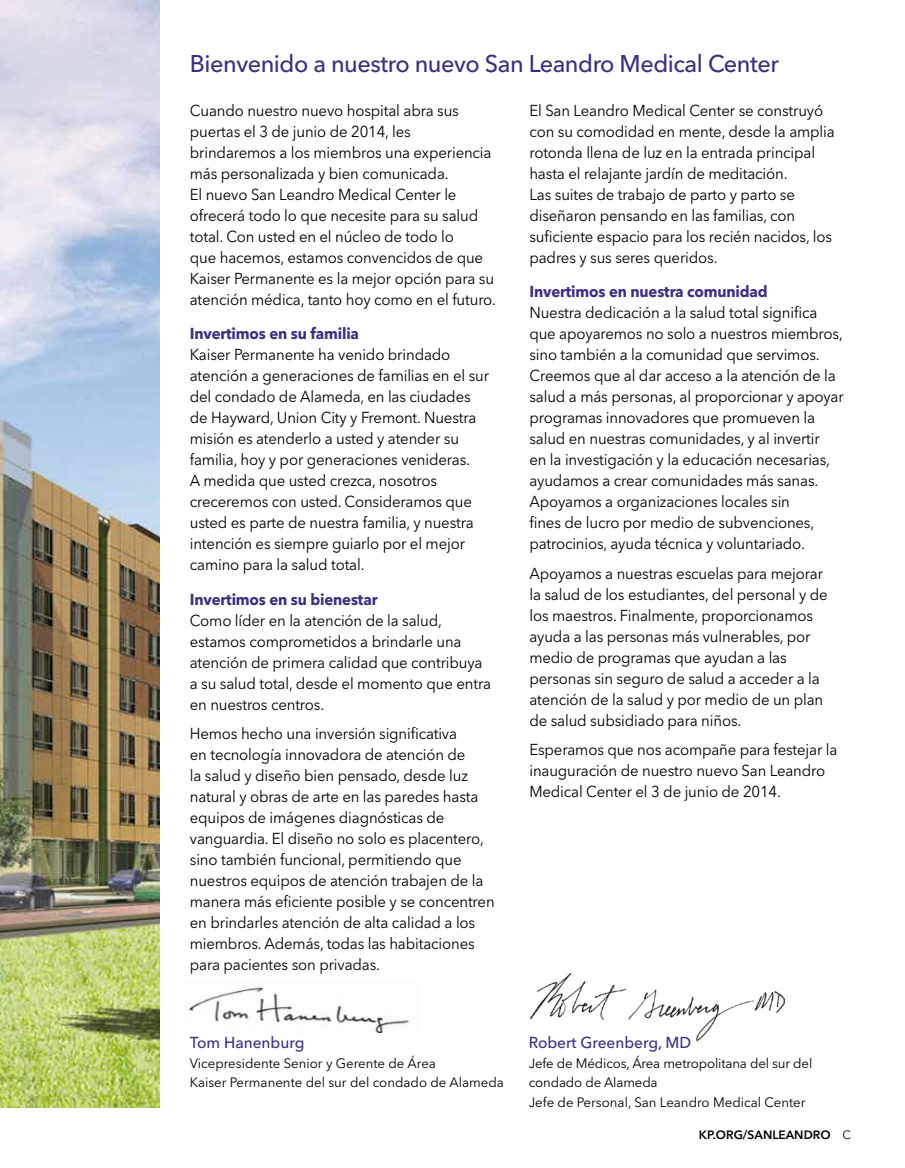
<style>
.page{position:relative;width:905px;height:1168px;background:#fff}
.page>*{position:absolute;margin:0;border:0;box-sizing:border-box;transform-origin:0 0}
.t1{font:500 24px "Avenir Next LT Pro";letter-spacing:-.02em;color:#402d84}
.body_text{font:15.75px/21px "Avenir Next LT Pro";letter-spacing:-.01em;color:#000;scale:.95 1}
.t2{font:700 15.75px "Avenir Next LT Pro";letter-spacing:-.01em;color:#402d84;scale:.95 1}
.t3{font:500 15.75px "Avenir Next LT Pro";color:#402d84}
.t4{font:13.5px/19.5px "Avenir Next LT Pro";color:#000}
.t5{font:600 12px "Avenir Next LT Pro";color:#000}
.s1{font-weight:400}
</style>
<div class="page">
<img style="left:530px;top:973px;width:255px;height:69px">
<img style="left:189px;top:987px;width:220px;height:46px">
<img style="left:0;top:0;width:160px;height:1107px">
<h2 class="t1" style="left:190px;top:49px;width:590px">Bienvenido a nuestro nuevo San Leandro Medical Center</h2>
<p class="body_text" style="left:190px;top:100px;width:324px">Cuando nuestro nuevo hospital abra sus puertas el 3 de junio de 2014, les brindaremos a los miembros una experiencia más personalizada y bien comunicada.<br>El nuevo San Leandro Medical Center le ofrecerá todo lo que necesite para su salud total. Con usted en el núcleo de todo lo<br>que hacemos, estamos convencidos de que Kaiser Permanente es la mejor opción para su atención médica, tanto hoy como en el futuro.</p>
<h3 class="t2" style="left:190px;top:324px;width:180px">Invertimos en su familia</h3>
<p class="body_text" style="left:190px;top:344px;width:316px">Kaiser Permanente ha venido brindado atención a generaciones de familias en el sur del condado de Alameda, en las ciudades de Hayward, Union City y Fremont. Nuestra misión es atenderlo a usted y atender su familia, hoy y por generaciones venideras.<br>A medida que usted crezca, nosotros creceremos con usted. Consideramos que usted es parte de nuestra familia, y nuestra intención es siempre guiarlo por el mejor camino para la salud total.</p>
<h3 class="t2" style="left:190px;top:589px;width:199px">Invertimos en su bienestar</h3>
<p class="body_text" style="left:190px;top:610px;width:318px">Como líder en la atención de la salud, estamos comprometidos a brindarle una atención de primera calidad que contribuya a su salud total, desde el momento que entra en nuestros centros.</p>
<p class="body_text" style="left:190px;top:723px;width:322px">Hemos hecho una inversión significativa<br>en tecnología innovadora de atención de<br>la salud y diseño bien pensado, desde luz natural y obras de arte en las paredes hasta equipos de imágenes diagnósticas de vanguardia. El diseño no solo es placentero, sino también funcional, permitiendo que nuestros equipos de atención trabajen de la manera más eficiente posible y se concentren en brindarles atención de alta calidad a los miembros. Además, todas las habitaciones para pacientes son privadas.</p>
<p class="body_text" style="left:529px;top:100px;width:323px">El San Leandro Medical Center se construyó con su comodidad en mente, desde la amplia rotonda llena de luz en la entrada principal hasta el relajante jardín de meditación.<br>Las suites de trabajo de parto y parto se diseñaron pensando en las familias, con suficiente espacio para los recién nacidos, los padres y sus seres queridos.</p>
<h3 class="t2" style="left:529px;top:282px;width:252px">Invertimos en nuestra comunidad</h3>
<p class="body_text" style="left:529px;top:302px;width:332px">Nuestra dedicación a la salud total significa que apoyaremos no solo a nuestros miembros, sino también a la comunidad que servimos.<br>Creemos que al dar acceso a la atención de la salud a más personas, al proporcionar y apoyar programas innovadores que promueven la salud en nuestras comunidades, y al invertir<br>en la investigación y la educación necesarias, ayudamos a crear comunidades más sanas.<br>Apoyamos a organizaciones locales sin<br>fines de lucro por medio de subvenciones, patrocinios, ayuda técnica y voluntariado.</p>
<p class="body_text" style="left:529px;top:563px;width:315px">Apoyamos a nuestras escuelas para mejorar la salud de los estudiantes, del personal y de los maestros. Finalmente, proporcionamos ayuda a las personas más vulnerables, por medio de programas que ayudan a las personas sin seguro de salud a acceder a la atención de la salud y por medio de un plan de salud subsidiado para niños.</p>
<p class="body_text" style="left:529px;top:739px;width:326px">Esperamos que nos acompañe para festejar la inauguración de nuestro nuevo San Leandro<br>Medical Center el 3 de junio de 2014.</p>
<p class="t3" style="left:190px;top:1033px;width:116px">Tom Hanenburg</p>
<p class="t4" style="left:190px;top:1053px;width:247px">Vicepresidente Senior y Gerente de Área</p>
<p class="t4" style="left:190px;top:1072px;width:315px">Kaiser Permanente del sur del condado de Alameda</p>
<p class="t3" style="left:528px;top:1033px;width:164px">Robert Greenberg, MD</p>
<p class="t4" style="left:528px;top:1053px;width:285px">Jefe de Médicos, Área metropolitana del sur del condado de Alameda</p>
<p class="t4" style="left:528px;top:1092px;width:278px">Jefe de Personal, San Leandro Medical Center</p>
<p class="t5" style="left:699px;top:1127px;width:154px">KP.ORG/SANLEANDRO <span class="s1">C</span></p>
</div>
